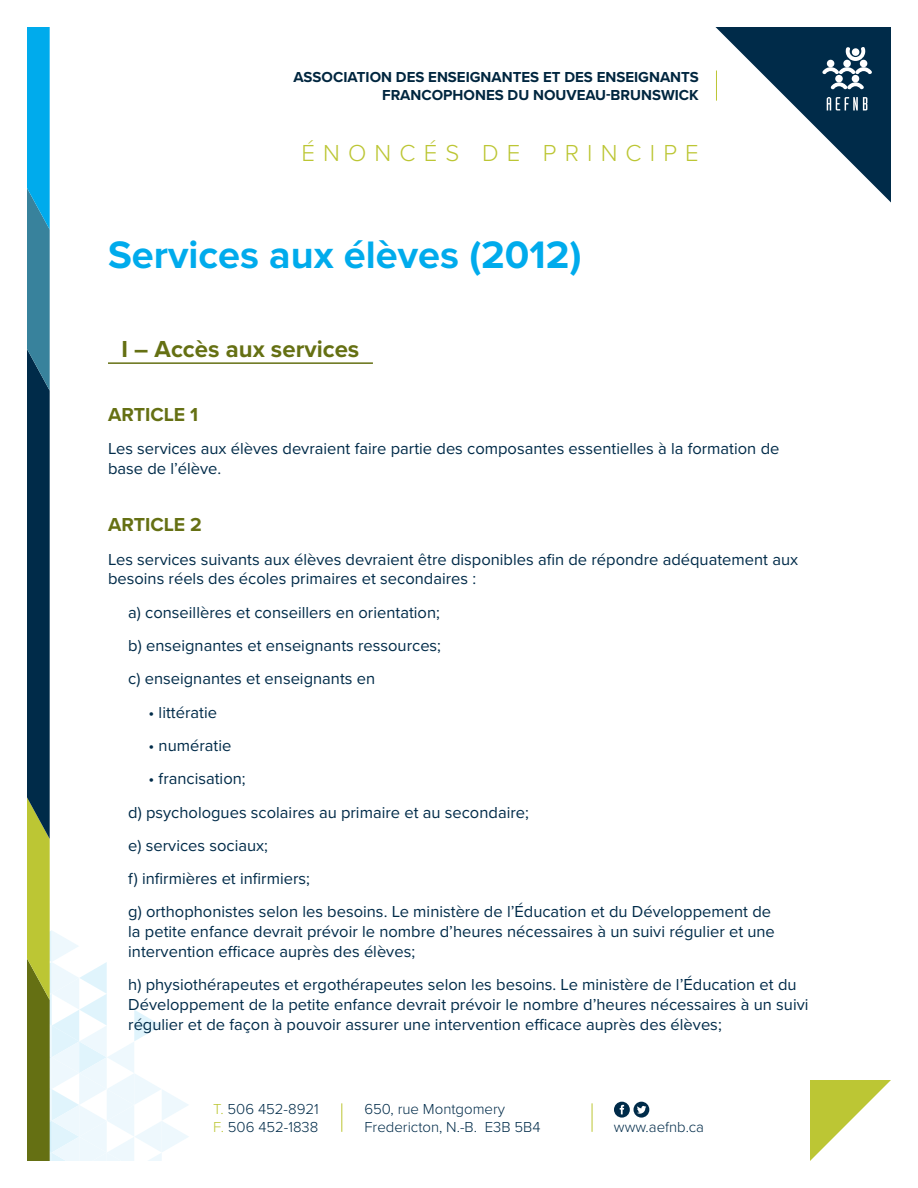
<style>
.page{position:relative;width:918px;height:1188px;background:#fff}
.page>*{position:absolute;margin:0;border:0;box-sizing:border-box;transform-origin:0 0}
.grand-titre{font:700 39.75px "Proxima Nova";color:#00abec}
.sous-titre{font:700 24px "Proxima Nova";color:#657013}
.t1{font:300 24px "Proxima Nova";letter-spacing:.34em;color:#bcc634}
.t2{font:700 19.5px "Proxima Nova";color:#657013}
.puce-niveau1{font:16.5px/19.8px "Proxima Nova";color:#002b49}
.texte{font:16.5px/19.8px "Proxima Nova";color:#002b49}
.puce-niveau2{font:16.5px "Proxima Nova";color:#002b49}
.t3{font:300 15px "Proxima Nova";color:#002b49}
.grand-titre-2{font:700 15px/18px "Proxima Nova";color:#00263f;text-align:right}
.s1{color:#bcc634}
</style>
<div class="page">
<svg style="left:716px;top:27px;width:175px;height:175px"></svg>
<div style="left:852px;top:48px;width:7px;height:8px;background:#fff;border-radius:50%"></div>
<svg style="left:614px;top:1102px;width:35px;height:16px"></svg>
<svg style="left:341px;top:1103px;width:1px;height:29px"></svg>
<svg style="left:592px;top:1103px;width:1px;height:29px"></svg>
<svg style="left:27px;top:27px;width:162px;height:1134px"></svg>
<svg style="left:810px;top:1080px;width:81px;height:81px"></svg>
<hr style="left:716px;top:71px;width:1px;height:30px;background:#bcc634">
<hr style="left:108px;top:362px;width:265px;height:2px;background:#657013">
<p class="grand-titre-2" style="left:294px;top:69px;width:407px">ASSOCIATION DES ENSEIGNANTES ET DES ENSEIGNANTS<br>FRANCOPHONES DU NOUVEAU-BRUNSWICK</p>
<h2 class="t1" style="left:302px;top:138px;width:399px">ÉNONCÉS DE PRINCIPE</h2>
<p class="grand-titre" style="left:108px;top:231px;width:475px">Services aux élèves (2012)</p>
<p class="sous-titre" style="left:122px;top:335px;width:239px">I – Accès aux services</p>
<p class="t2" style="left:108px;top:403px;width:92px">ARTICLE 1</p>
<p class="texte" style="left:108px;top:439px;width:673px">Les services aux élèves devraient faire partie des composantes essentielles à la formation de base de l’élève.</p>
<p class="t2" style="left:108px;top:513px;width:96px">ARTICLE 2</p>
<p class="texte" style="left:108px;top:550px;width:692px">Les services suivants aux élèves devraient être disponibles afin de répondre adéquatement aux besoins réels des écoles primaires et secondaires :</p>
<p class="puce-niveau1" style="left:128px;top:603px;width:313px">a) conseillères et conseillers en orientation;</p>
<p class="puce-niveau1" style="left:128px;top:636px;width:314px">b) enseignantes et enseignants ressources;</p>
<p class="puce-niveau1" style="left:128px;top:669px;width:248px">c) enseignantes et enseignants en</p>
<p class="puce-niveau2" style="left:148px;top:702px;width:70px">• littératie</p>
<p class="puce-niveau2" style="left:148px;top:736px;width:84px">• numératie</p>
<p class="puce-niveau2" style="left:148px;top:769px;width:99px">• francisation;</p>
<p class="puce-niveau1" style="left:128px;top:802px;width:402px">d) psychologues scolaires au primaire et au secondaire;</p>
<p class="puce-niveau1" style="left:128px;top:836px;width:141px">e) services sociaux;</p>
<p class="puce-niveau1" style="left:128px;top:869px;width:183px">f) infirmières et infirmiers;</p>
<p class="puce-niveau1" style="left:128px;top:902px;width:648px">g) orthophonistes selon les besoins. Le ministère de l’Éducation et du Développement de la petite enfance devrait prévoir le nombre d’heures nécessaires à un suivi régulier et une intervention efficace auprès des élèves;</p>
<p class="puce-niveau1" style="left:128px;top:975px;width:682px">h) physiothérapeutes et ergothérapeutes selon les besoins. Le ministère de l’Éducation et du<br>Développement de la petite enfance devrait prévoir le nombre d’heures nécessaires à un suivi régulier et de façon à pouvoir assurer une intervention efficace auprès des élèves;</p>
<p class="t3" style="left:213px;top:1100px;width:107px"><span class="s1">T.</span> 506 452-8921</p>
<p class="t3" style="left:213px;top:1118px;width:107px"><span class="s1">F.</span> 506 452-1838</p>
<p class="t3" style="left:364px;top:1100px;width:142px">650, rue Montgomery</p>
<p class="t3" style="left:364px;top:1118px;width:178px">Fredericton, N.-B. E3B 5B4</p>
<p class="t3" style="left:614px;top:1118px;width:92px">www.aefnb.ca</p>
</div>
